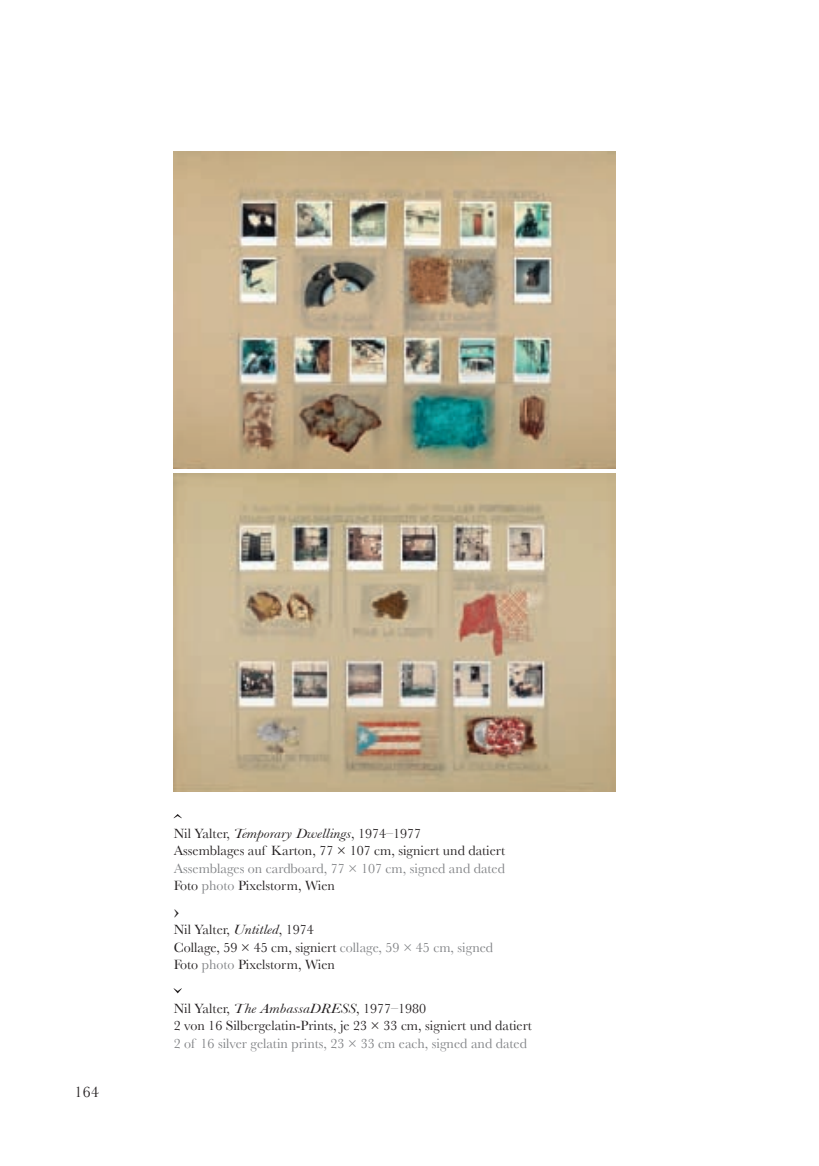
<style>
.page{position:relative;width:819px;height:1166px;background:#fff}
.page>*{position:absolute;margin:0;border:0;box-sizing:border-box;transform-origin:0 0}
.t1{font:21px "Baskerville";color:#231f20}
.t2{font:15.75px "Baskerville";color:#231f20}
.t3{font:14px/17.5px "Baskerville";color:#231f20}
.t4{font:14px/17.5px "Baskerville";color:#808285}
.s1{font-style:italic}
.s2{color:#231f20}
.s3{color:#808285}
</style>
<div class="page">
<svg style="left:174px;top:814px;width:8px;height:4px"></svg>
<svg style="left:174px;top:988px;width:8px;height:5px"></svg>
<img style="left:174px;top:151px;width:441px;height:318px">
<img style="left:174px;top:474px;width:441px;height:317px">
<p class="t2" style="left:74px;top:1083px;width:26px">164</p>
<p class="t3" style="left:174px;top:824px;width:333px">nil Yalter, <span class="s1">Temporary Dwellings</span>, 1974–1977<br>assemblages auf Karton, 77 × 107 cm, signiert und datiert</p>
<p class="t4" style="left:174px;top:859px;width:333px">assemblages on cardboard, 77 × 107 cm, signed and dated<br><span class="s2">Foto</span> photo <span class="s2">Pixelstorm, Wien</span></p>
<h1 class="t1" style="left:174px;top:899px;width:7px">›</h1>
<p class="t3" style="left:174px;top:921px;width:321px">nil Yalter, <span class="s1">Untitled</span>, 1974<br>Collage, 59 × 45 cm, signiert <span class="s3">collage, 59 × 45 cm, signed<br></span>Foto <span class="s3">photo</span> Pixelstorm, Wien</p>
<p class="t3" style="left:174px;top:999px;width:359px">nil Yalter, <span class="s1">The AmbassaDRESS</span>, 1977–1980<br>2 von 16 Silbergelatin-Prints, je 23 × 33 cm, signiert und datiert</p>
<p class="t4" style="left:174px;top:1034px;width:355px">2 of 16 silver gelatin prints, 23 × 33 cm each, signed and dated</p>
</div>
